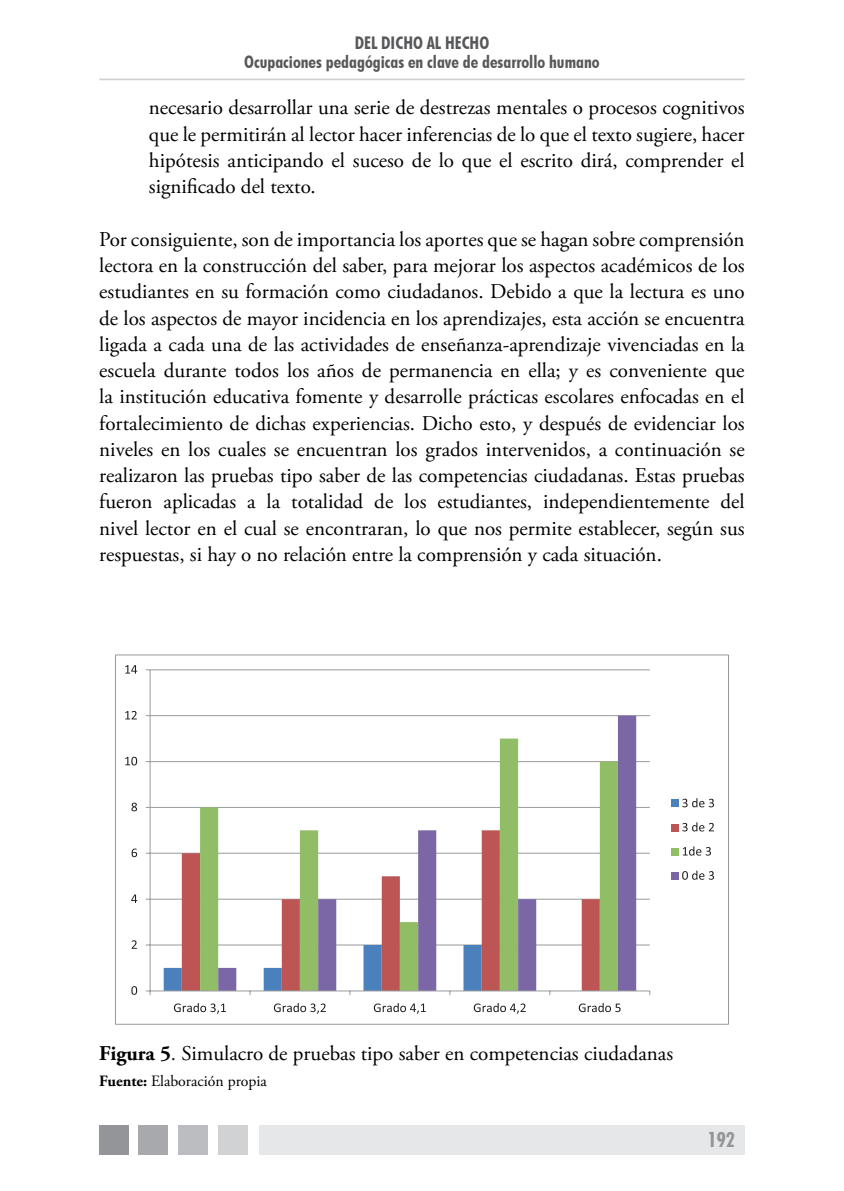
<style>
.page{position:relative;width:844px;height:1191px;background:#fff}
.page>*{position:absolute;margin:0;border:0;box-sizing:border-box;transform-origin:0 0}
.t1{font:21px/26.2px "Adobe Garamond Pro";color:#000001;text-align:justify}
.t2{font:700 condensed 21px "Futura BT";color:#939598}
.t3{font:700 condensed 17.5px/18.9px "Futura BT";color:#57585a;text-align:center}
.t4{font:15.75px "Adobe Garamond Pro";color:#000001}
.s1{font-weight:700}
.s2{color:#231f20}
</style>
<div class="page">
<div style="left:99px;top:1124px;width:30px;height:30px;background:#939598"></div>
<div style="left:138px;top:1124px;width:30px;height:30px;background:#a8a9ad"></div>
<div style="left:178px;top:1124px;width:30px;height:30px;background:#bcbdc0"></div>
<div style="left:218px;top:1124px;width:30px;height:30px;background:#d1d2d4"></div>
<div style="left:259px;top:1124px;width:486px;height:30px;background:#e6e7e9"></div>
<hr style="left:99px;top:78px;width:645px;height:2px;background:#d1d2d4">
<hr style="left:150px;top:669px;width:499px;height:1px;background:#989a9d">
<hr style="left:150px;top:715px;width:499px;height:1px;background:#989a9d">
<hr style="left:150px;top:761px;width:499px;height:1px;background:#989a9d">
<hr style="left:150px;top:807px;width:499px;height:1px;background:#989a9d">
<hr style="left:150px;top:852px;width:499px;height:1px;background:#989a9d">
<hr style="left:150px;top:898px;width:499px;height:1px;background:#989a9d">
<hr style="left:150px;top:944px;width:499px;height:1px;background:#989a9d">
<div style="left:182px;top:852px;width:18px;height:93px;background:#bd5554"></div>
<svg style="left:200px;top:761px;width:18px;height:184px;fill:#91bd66"></svg>
<svg style="left:218px;top:715px;width:418px;height:275px"></svg>
<hr style="left:149px;top:670px;width:1px;height:321px;background:#989a9d">
<hr style="left:150px;top:990px;width:499px;height:1px;background:#989a9d">
<svg style="left:164px;top:945px;width:317px;height:50px"></svg>
<svg style="left:131px;top:986px;width:6px;height:8px"></svg>
<svg style="left:132px;top:940px;width:5px;height:8px"></svg>
<svg style="left:131px;top:894px;width:6px;height:9px"></svg>
<svg style="left:131px;top:848px;width:6px;height:9px"></svg>
<svg style="left:131px;top:802px;width:6px;height:9px"></svg>
<svg style="left:125px;top:757px;width:12px;height:8px"></svg>
<svg style="left:125px;top:711px;width:12px;height:8px"></svg>
<svg style="left:125px;top:665px;width:12px;height:8px"></svg>
<svg style="left:174px;top:1003px;width:52px;height:11px"></svg>
<svg style="left:274px;top:1003px;width:52px;height:11px"></svg>
<svg style="left:374px;top:1003px;width:51px;height:11px"></svg>
<svg style="left:473px;top:1003px;width:52px;height:11px"></svg>
<svg style="left:578px;top:1003px;width:42px;height:9px"></svg>
<div style="left:671px;top:799px;width:7px;height:8px;background:#4a81bd"></div>
<svg style="left:682px;top:798px;width:31px;height:9px"></svg>
<div style="left:671px;top:824px;width:7px;height:7px;background:#bd5554"></div>
<svg style="left:682px;top:822px;width:32px;height:9px"></svg>
<div style="left:671px;top:848px;width:7px;height:7px;background:#91bd66"></div>
<svg style="left:682px;top:846px;width:28px;height:9px"></svg>
<div style="left:671px;top:872px;width:7px;height:7px;background:#7b67a6"></div>
<svg style="left:682px;top:870px;width:31px;height:9px"></svg>
<p class="t3" style="left:244px;top:33px;width:357px">DEL DICHO AL HECHO<br>Ocupaciones pedagógicas en clave de desarrollo humano</p>
<p class="t1" style="left:149px;top:95px;width:597px">necesario desarrollar una serie de destrezas mentales o procesos cognitivos que le permitirán al lector hacer inferencias de lo que el texto sugiere, hacer hipótesis anticipando el suceso de lo que el escrito dirá, comprender el significado del texto.</p>
<p class="t1" style="left:99px;top:227px;width:646px">Por consiguiente, son de importancia los aportes que se hagan sobre comprensión lectora en la construcción del saber, para mejorar los aspectos académicos de los estudiantes en su formación como ciudadanos. Debido a que la lectura es uno de los aspectos de mayor incidencia en los aprendizajes, esta acción se encuentra ligada a cada una de las actividades de enseñanza-aprendizaje vivenciadas en la escuela durante todos los años de permanencia en ella; y es conveniente que la institución educativa fomente y desarrolle prácticas escolares enfocadas en el fortalecimiento de dichas experiencias. Dicho esto, y después de evidenciar los niveles en los cuales se encuentran los grados intervenidos, a continuación se realizaron las pruebas tipo saber de las competencias ciudadanas. Estas pruebas fueron aplicadas a la totalidad de los estudiantes, independientemente del nivel lector en el cual se encontraran, lo que nos permite establecer, según sus respuestas, si hay o no relación entre la comprensión y cada situación.</p>
<p class="t1" style="left:99px;top:1040px;width:575px"><span class="s1">Figura 5</span><span class="s2">.</span> Simulacro de pruebas tipo saber en competencias ciudadanas</p>
<p class="t4" style="left:99px;top:1071px;width:169px"><span class="s1">Fuente:</span> Elaboración propia</p>
<p class="t2" style="left:707px;top:1126px;width:29px">192</p>
</div>
